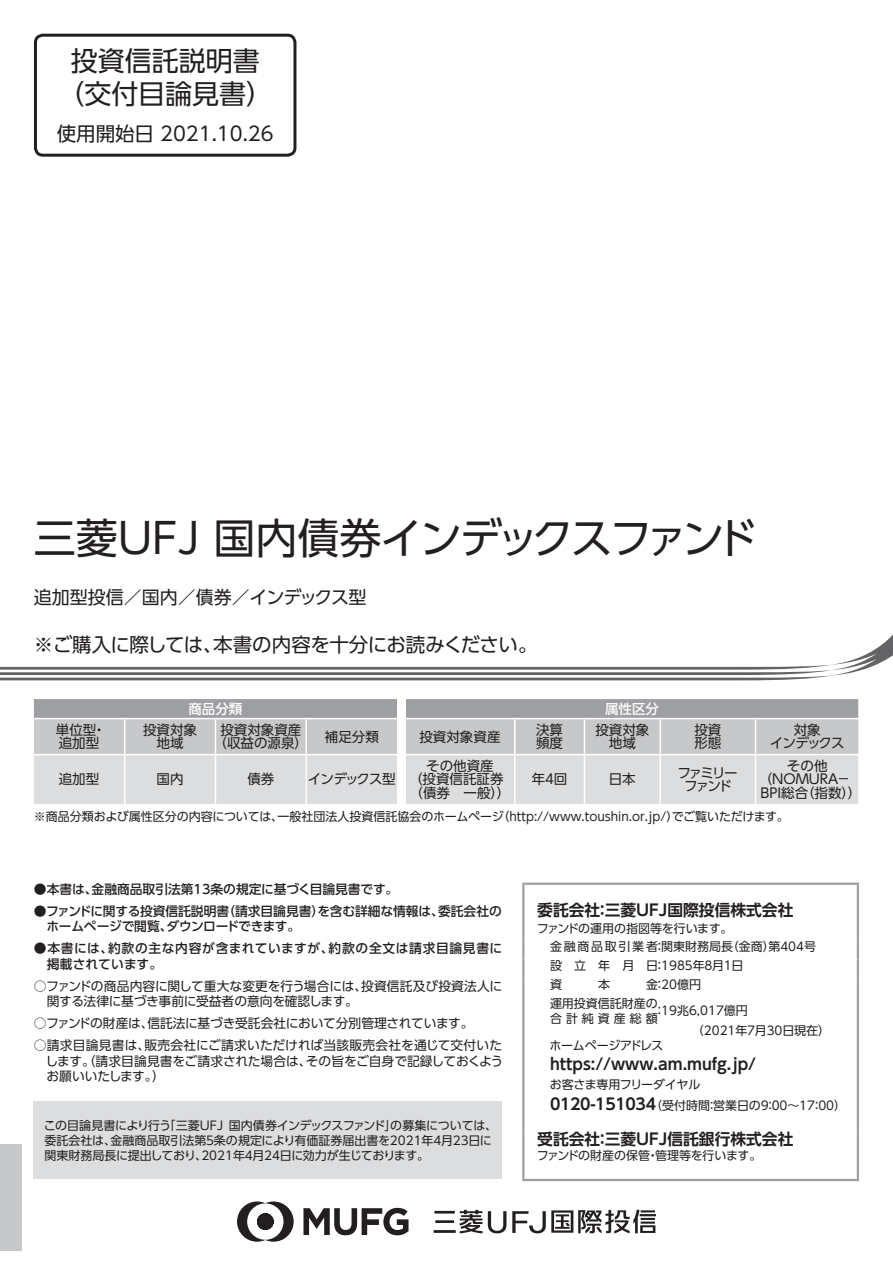
<style>
.page{position:relative;width:893px;height:1263px;background:#fff}
.page>*{position:absolute;margin:0;border:0;box-sizing:border-box;transform-origin:0 0}
.t1{font:42px "UD Shin Go Pro";letter-spacing:-.075em;color:#231f20}
.t2{font:27px/33px "UD Shin Go Pro";color:#231f20;text-align:center}
.t3{font:19.5px "UD Shin Go Pro";letter-spacing:-.025em;color:#231f20}
.t4{font:19.5px "UD Shin Go Pro";color:#231f20}
.t5{font:18px "UD Shin Go Pro";letter-spacing:-.015em;color:#231f20}
.t6{font:700 15.75px "UD Shin Go Pro De";color:#231f20}
.t7{font:13.5px/13.5px "UD Shin Go Pro";color:#231f20}
.t8{font:13.5px/13.5px "UD Shin Go Pro";letter-spacing:-.065em;color:#231f20;text-align:center}
.t9{font:13.5px/13.5px "UD Shin Go Pro";letter-spacing:-.145em;color:#231f20;text-align:center}
.t10{font:500 13.5px "UD Shin Go Pro";color:#fff}
.t11{font:12.75px/15.8px "UD Shin Go Pro";letter-spacing:-.01em;color:#231f20}
.t12{font:500 12.75px/15.8px "UD Shin Go Pro";color:#231f20}
.t13{font:500 12.75px/15.8px "UD Shin Go Pro";letter-spacing:.045em;color:#231f20}
.t14{font:12px/18.8px "UD Shin Go Pro";color:#231f20}
.t15{font:12px "UD Shin Go Pro";letter-spacing:-.03em;color:#231f20}
.t16{font:12px "UD Shin Go Pro";letter-spacing:.335em;color:#231f20}
.s1{font-family:"UD Shin Go Pro De";font-weight:700;font-size:15.75px}
</style>
<div class="page">
<svg style="left:0;top:635px;width:893px;height:45px"></svg>
<div style="left:34px;top:34px;width:262px;height:123px;border:3px solid #231f20;border-radius:8px"></div>
<svg style="left:34px;top:699px;width:824px;height:105px;background:#cacbcd"></svg>
<hr style="left:34px;top:718px;width:91px;height:1px;background:#fff">
<hr style="left:125px;top:718px;width:90px;height:1px;background:#fff">
<hr style="left:124px;top:719px;width:1px;height:35px;background:#fff">
<hr style="left:215px;top:718px;width:91px;height:1px;background:#fff">
<hr style="left:215px;top:719px;width:1px;height:35px;background:#fff">
<hr style="left:306px;top:718px;width:91px;height:1px;background:#fff">
<hr style="left:305px;top:719px;width:2px;height:35px;background:#fff">
<hr style="left:406px;top:718px;width:109px;height:1px;background:#fff">
<hr style="left:515px;top:718px;width:69px;height:1px;background:#fff">
<hr style="left:514px;top:719px;width:1px;height:35px;background:#fff">
<hr style="left:584px;top:718px;width:76px;height:1px;background:#fff">
<hr style="left:584px;top:719px;width:1px;height:35px;background:#fff">
<hr style="left:660px;top:718px;width:95px;height:1px;background:#fff">
<hr style="left:659px;top:719px;width:2px;height:35px;background:#fff">
<hr style="left:755px;top:718px;width:103px;height:1px;background:#fff">
<hr style="left:755px;top:719px;width:1px;height:35px;background:#fff">
<hr style="left:34px;top:754px;width:91px;height:1px;background:#fff">
<hr style="left:125px;top:754px;width:90px;height:1px;background:#fff">
<hr style="left:124px;top:755px;width:1px;height:49px;background:#fff">
<hr style="left:215px;top:754px;width:91px;height:1px;background:#fff">
<hr style="left:215px;top:755px;width:1px;height:49px;background:#fff">
<hr style="left:306px;top:754px;width:91px;height:1px;background:#fff">
<hr style="left:305px;top:755px;width:2px;height:49px;background:#fff">
<hr style="left:406px;top:754px;width:109px;height:1px;background:#fff">
<hr style="left:515px;top:754px;width:69px;height:1px;background:#fff">
<hr style="left:514px;top:755px;width:1px;height:49px;background:#fff">
<hr style="left:584px;top:754px;width:76px;height:1px;background:#fff">
<hr style="left:584px;top:755px;width:1px;height:49px;background:#fff">
<hr style="left:660px;top:754px;width:95px;height:1px;background:#fff">
<hr style="left:659px;top:755px;width:2px;height:49px;background:#fff">
<hr style="left:755px;top:754px;width:103px;height:1px;background:#fff">
<hr style="left:755px;top:755px;width:1px;height:49px;background:#fff">
<div style="left:34px;top:1101px;width:468px;height:78px;background:#dcdddf"></div>
<hr style="left:522px;top:882px;width:337px;height:3px;background:#9d9fa2">
<hr style="left:522px;top:885px;width:2px;height:56px;background:#9d9fa2">
<hr style="left:857px;top:885px;width:2px;height:56px;background:#9d9fa2">
<svg style="left:522px;top:941px;width:2px;height:56px"></svg>
<svg style="left:857px;top:941px;width:2px;height:56px"></svg>
<hr style="left:522px;top:997px;width:2px;height:27px;background:#9d9fa2">
<hr style="left:857px;top:997px;width:2px;height:27px;background:#9d9fa2">
<svg style="left:522px;top:1024px;width:2px;height:15px"></svg>
<svg style="left:857px;top:1024px;width:2px;height:15px"></svg>
<hr style="left:522px;top:1039px;width:2px;height:92px;background:#9d9fa2">
<hr style="left:857px;top:1039px;width:2px;height:92px;background:#9d9fa2">
<hr style="left:522px;top:1131px;width:2px;height:48px;background:#9d9fa2">
<hr style="left:857px;top:1131px;width:2px;height:48px;background:#9d9fa2">
<hr style="left:522px;top:1179px;width:337px;height:2px;background:#9d9fa2">
<div style="left:0;top:1144px;width:21px;height:107px;background:#c7c8ca"></div>
<svg style="left:303px;top:1208px;width:105px;height:27px"></svg>
<svg style="left:237px;top:1201px;width:57px;height:41px"></svg>
<hr style="left:435px;top:1220px;width:19px;height:3px;background:#231f20">
<hr style="left:434px;top:1230px;width:22px;height:3px;background:#231f20">
<hr style="left:434px;top:1211px;width:21px;height:2px;background:#231f20">
<svg style="left:460px;top:1210px;width:22px;height:23px"></svg>
<svg style="left:488px;top:1210px;width:168px;height:23px"></svg>
<h2 class="t2" style="left:57px;top:43px;width:217px">投資信託説明書（交付目論見書）</h2>
<h3 class="t4" style="left:57px;top:118px;width:218px">使用開始日 2021.10.26</h3>
<h1 class="t1" style="left:34px;top:504px;width:725px">三菱ＵＦＪ 国内債券インデックスファンド</h1>
<h3 class="t5" style="left:34px;top:582px;width:334px">追加型投信／国内／債券／インデックス型</h3>
<h3 class="t3" style="left:34px;top:628px;width:505px">※ご購入に際しては、本書の内容を十分にお読みください。</h3>
<p class="t10" style="left:188px;top:698px;width:55px">商品分類</p>
<p class="t10" style="left:605px;top:698px;width:55px">属性区分</p>
<p class="t7" style="left:56px;top:723px;width:51px">単位型・追加型</p>
<p class="t7" style="left:143px;top:723px;width:55px;text-align:center">投資対象地域</p>
<p class="t7" style="left:214px;top:723px;width:96px;text-align:center">投資対象資産（収益の源泉）</p>
<p class="t7" style="left:325px;top:729px;width:55px">補足分類</p>
<p class="t7" style="left:419px;top:729px;width:82px">投資対象資産</p>
<p class="t7" style="left:536px;top:723px;width:28px">決算頻度</p>
<p class="t7" style="left:595px;top:723px;width:55px;text-align:center">投資対象地域</p>
<p class="t7" style="left:694px;top:723px;width:28px">投資形態</p>
<p class="t8" style="left:770px;top:723px;width:76px">対象<br>インデックス</p>
<p class="t7" style="left:59px;top:772px;width:42px">追加型</p>
<p class="t7" style="left:157px;top:772px;width:28px">国内</p>
<p class="t7" style="left:247px;top:772px;width:28px">債券</p>
<p class="t8" style="left:308px;top:772px;width:89px">インデックス型</p>
<p class="t7" style="left:409px;top:759px;width:103px;text-align:center">その他資産<br>（投資信託証券（債券　一般））</p>
<p class="t7" style="left:532px;top:772px;width:37px">年４回</p>
<p class="t7" style="left:609px;top:772px;width:28px">日本</p>
<p class="t9" style="left:677px;top:765px;width:62px">ファミリーファンド</p>
<p class="t7" style="left:759px;top:759px;width:104px;text-indent:28px">その他（NOMURA－<br>BPI総合（指数））</p>
<p class="t14" style="left:34px;top:807px;width:756px">※商品分類および属性区分の内容については、一般社団法人投資信託協会のホームページ（http://www.toushin.or.jp/）でご覧いただけます。</p>
<p class="t12" style="left:34px;top:881px;width:366px">●本書は、金融商品取引法第13条の規定に基づく目論見書です。</p>
<p class="t12" style="left:46px;top:902px;width:457px;text-indent:-12px">●ファンドに関する投資信託説明書（請求目論見書）を含む詳細な情報は、委託会社のホームページで閲覧、ダウンロードできます。</p>
<p class="t13" style="left:47px;top:940px;width:457px;text-indent:-13px">●本書には、約款の主な内容が含まれていますが、約款の全文は請求目論見書に掲載されています。</p>
<p class="t11" style="left:47px;top:977px;width:457px;text-indent:-13px">○ファンドの商品内容に関して重大な変更を行う場合には、投資信託及び投資法人に関する法律に基づき事前に受益者の意向を確認します。</p>
<p class="t11" style="left:34px;top:1015px;width:441px">○ファンドの財産は、信託法に基づき受託会社において分別管理されています。</p>
<p class="t11" style="left:45px;top:1037px;width:459px;text-align:justify;text-indent:-12px">○請求目論見書は、販売会社にご請求いただければ当該販売会社を通じて交付いたします。（請求目論見書をご請求された場合は、その旨をご自身で記録しておくようお願いいたします。）</p>
<p class="t14" style="left:44px;top:1117px;width:455px;line-height:15px">この目論見書により行う「三菱ＵＦＪ 国内債券インデックスファンド」の募集については、委託会社は、金融商品取引法第５条の規定により有価証券届出書を2021年４月23日に関東財務局長に提出しており、2021年４月24日に効力が生じております。</p>
<h3 class="t6" style="left:537px;top:897px;width:258px">委託会社：三菱ＵＦＪ国際投信株式会社</h3>
<p class="t14" style="left:550px;top:918px;width:268px;text-indent:-13px">ファンドの運用の指図等を行います。<br>金融商品取引業者：関東財務局長（金商）第404号設 立 年 月 日：1985年８月１日<br>資</p>
<p class="t14" style="left:550px;top:974px;width:153px;text-indent:96px">金：20億円運用投資信託財産の</p>
<p class="t16" style="left:550px;top:1008px;width:109px">合計純資産総額</p>
<p class="t14" style="left:692px;top:1000px;width:140px;line-height:19.5px;text-indent:-38px">：19兆6,017億円<br>（2021年７月30日現在）</p>
<p class="t15" style="left:550px;top:1035px;width:115px">ホームページアドレス</p>
<h3 class="t6" style="left:550px;top:1051px;width:208px">https://www.am.mufg.jp/</h3>
<p class="t14" style="left:550px;top:1074px;width:298px;line-height:21px">お客さま専用フリーダイヤル<br><span class="s1">0120-151034</span>（受付時間：営業日の９：00～17：00）</p>
<h3 class="t6" style="left:537px;top:1126px;width:258px">受託会社：三菱ＵＦＪ信託銀行株式会社</h3>
<p class="t14" style="left:537px;top:1145px;width:226px">ファンドの財産の保管・管理等を行います。</p>
<p class="t14" style="left:598px;top:974px;width:13px">本</p>
</div>
